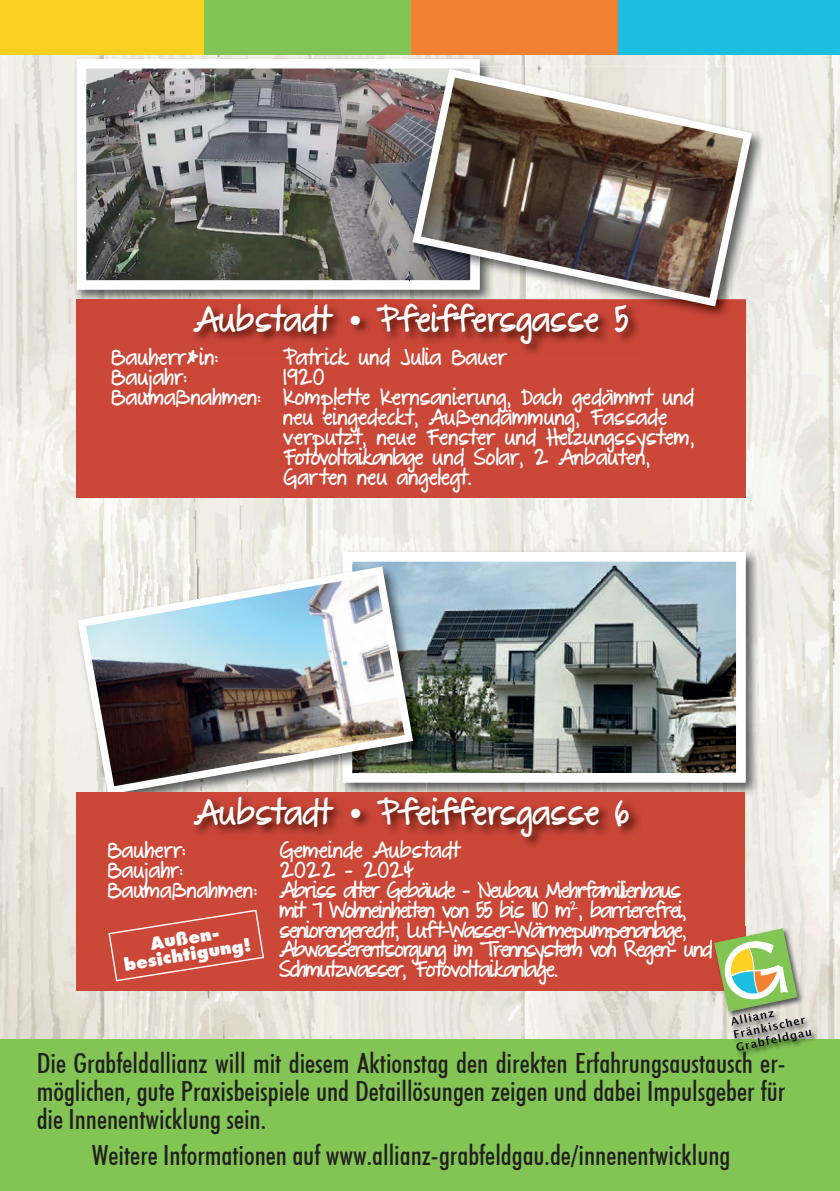
<style>
.page{position:relative;width:840px;height:1191px;background:#fff}
.page>*{position:absolute;margin:0;border:0;box-sizing:border-box;transform-origin:0 0}
.t1{font:700 31.4px "The Great Escape";color:#fff}
.t2{font:500 condensed 27.8px/27.8px "Futura BT";color:#231f20;text-align:justify}
.t3{font:700 20px/20px "The Great Escape";color:#fff}
.t4{font:700 20px/20px "The Great Escape";letter-spacing:-.07em;color:#fff}
.t5{font:800 16.6px/16.6px "Futura Std";color:#fff;text-align:center}
.t6{font:700 11.2px "The Great Escape";color:#fff}
.s1{font-family:"Futura BT";font-weight:500;font-stretch:condensed}
</style>
<div class="page">
<img style="left:0;top:54px;width:839px;height:985px">
<div style="left:0;top:1039px;width:839px;height:152px;background:#82c555"></div>
<div style="left:0;top:0;width:204px;height:54px;background:#fed023"></div>
<div style="left:204px;top:0;width:207px;height:54px;background:#82c555"></div>
<div style="left:411px;top:0;width:206px;height:54px;background:#f48032"></div>
<div style="left:617px;top:0;width:222px;height:54px;background:#1abfe3"></div>
<img style="left:74px;top:56px;width:420px;height:248px">
<svg style="left:77px;top:59px;width:402px;height:230px;background:#838381"></svg>
<div style="left:77px;top:299px;width:668px;height:198px;background:#cb4738"></div>
<img style="left:195px;top:306px;width:443px;height:47px">
<img style="left:376px;top:305px;width:252px;height:39px">
<img style="left:745px;top:66px;width:20px;height:254px">
<img style="left:628px;top:311px;width:11px;height:9px">
<img style="left:410px;top:311px;width:218px;height:9px">
<img style="left:408px;top:65px;width:347px;height:246px">
<img style="left:339px;top:549px;width:420px;height:248px">
<img style="left:342px;top:552px;width:403px;height:230px">
<img style="left:417px;top:564px;width:9px;height:218px">
<img style="left:73px;top:562px;width:344px;height:237px">
<div style="left:76px;top:792px;width:668px;height:198px;background:#cb4738"></div>
<img style="left:195px;top:797px;width:444px;height:49px">
<img style="left:712px;top:926px;width:105px;height:131px">
<img style="left:712px;top:926px;width:32px;height:64px">
<svg style="left:713px;top:928px;width:98px;height:122px"></svg>
<svg style="left:108px;top:909px;width:156px;height:73px"></svg>
<p class="t1" style="left:193px;top:302px;width:436px">Aubstadt <span class="s1">ï</span> Pfeiffersgasse 5</p>
<p class="t3" style="left:111px;top:348px;width:152px">Bauherr*in:<br>Baujahr:<br>Baumaßnahmen:</p>
<p class="t3" style="left:283px;top:348px;width:413px">Patrick und Julia Bauer<br>1920<br>Komplette Kernsanierung, Dach gedämmt und neu eingedeckt, Außendämmung, Fassade verputzt, neue Fenster und Heizungssystem,<br>Fotovoltaikanlage und Solar, 2 Anbauten,<br>Gar ten neu angelegt.</p>
<p class="t1" style="left:194px;top:795px;width:437px">Aubstadt <span class="s1">ï</span> Pfeiffersgasse 6</p>
<p class="t3" style="left:107px;top:840px;width:152px">Bauherr:<br>Baujahr:<br>Baumaßnahmen:</p>
<p class="t4" style="left:279px;top:840px;width:434px">Gemeinde Aubstadt<br>2022 - 2024<br>Abriss alter Gebäude - Neubau Mehrfamilienhaus<br>mit 7 Wohneinheiten von 55 bis 110 m , barrierefrei, seniorengerecht, Luft-Wasser-Wärmepumpenanlage, Abwasserentsorgung im Trennsystem von Regen- und Schmutzwasser, Fotovoltaikanlage.</p>
<p class="t6" style="left:569px;top:899px;width:10px">2</p>
<p class="t5" style="left:120px;top:939px;width:130px;rotate:-9deg">Außen&shy;besichtigung!</p>
<p class="t2" style="left:37px;top:1049px;width:749px">Die Grabfeldallianz will mit diesem Aktionstag den direkten Erfahrungsaustausch er&shy;möglichen, gute Praxisbeispiele und Detaillösungen zeigen und dabei Impulsgeber für die Innenentwicklung sein.</p>
<p class="t2" style="left:92px;top:1141px;width:639px">Weitere Informationen auf www.allianz-grabfeldgau.de/innenentwicklung</p>
</div>
